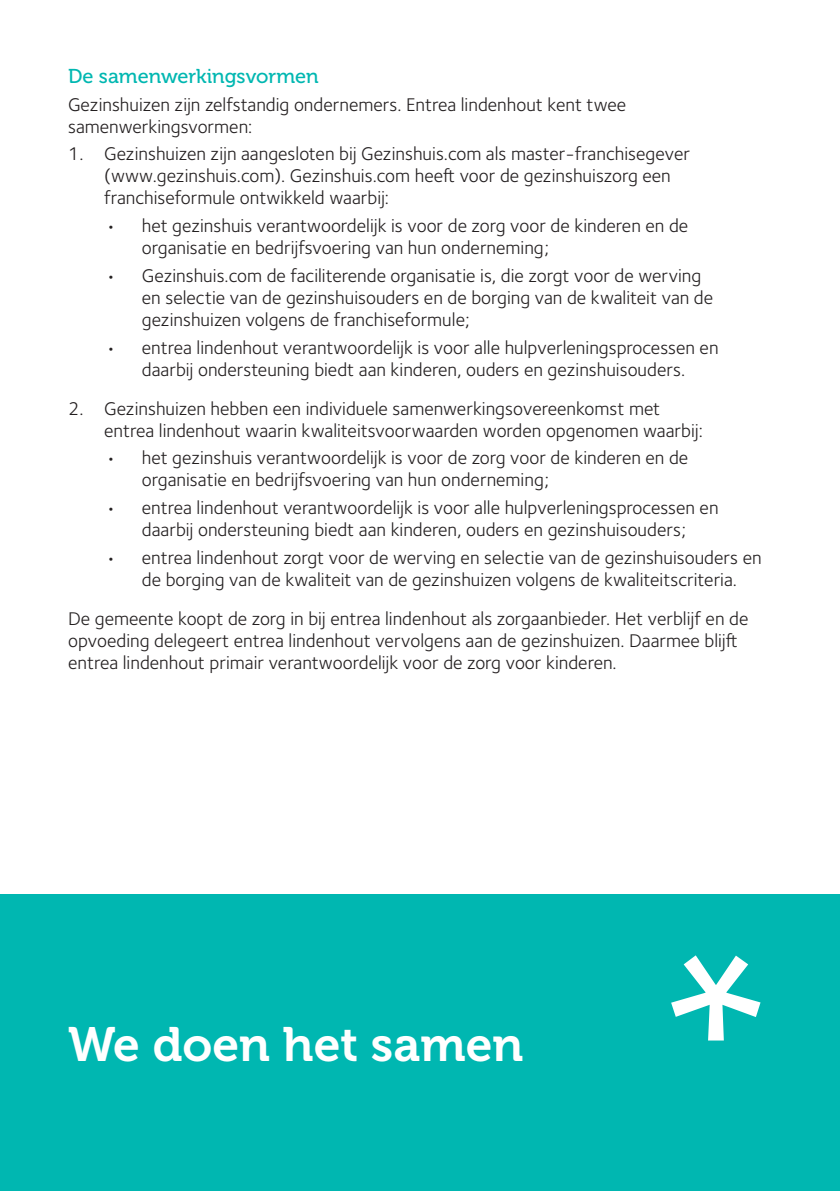
<style>
.page{position:relative;width:840px;height:1191px;background:#fff}
.page>*{position:absolute;margin:0;border:0;box-sizing:border-box;transform-origin:0 0}
.t1{font:48px "Museo 700";color:#fff}
.t2{font:20px "Museo 500";color:#00b7b1}
.t3{font:19px/22px "Foundry Sterling";color:#231f20}
</style>
<div class="page">
<div style="left:0;top:894px;width:839px;height:297px;background:#00b7b1"></div>
<svg style="left:671px;top:955px;width:89px;height:85px"></svg>
<p class="t2" style="left:68px;top:65px;width:252px">De samenwerkingsvormen</p>
<p class="t3" style="left:68px;top:94px;width:559px">Gezinshuizen zijn zelfstandig ondernemers. Entrea lindenhout kent twee samenwerkingsvormen:</p>
<p class="t3" style="left:104px;top:143px;width:587px;text-indent:-36px">1. Gezinshuizen zijn aangesloten bij Gezinshuis.com als master-franchisegever (www.gezinshuis.com). Gezinshuis.com heeft voor de gezinshuiszorg een franchiseformule ontwikkeld waarbij:</p>
<p class="t3" style="left:142px;top:215px;width:547px;text-indent:-36px">• het gezinshuis verantwoordelijk is voor de zorg voor de kinderen en de organisatie en bedrijfsvoering van hun onderneming;</p>
<p class="t3" style="left:142px;top:265px;width:572px;text-indent:-36px">• Gezinshuis.com de faciliterende organisatie is, die zorgt voor de werving en selectie van de gezinshuisouders en de borging van de kwaliteit van de gezinshuizen volgens de franchiseformule;</p>
<p class="t3" style="left:106px;top:336px;width:614px;text-align:center">• entrea lindenhout verantwoordelijk is voor alle hulpverleningsprocessen en daarbij ondersteuning biedt aan kinderen, ouders en gezinshuisouders.</p>
<p class="t3" style="left:104px;top:397px;width:599px;text-indent:-36px">2. Gezinshuizen hebben een individuele samenwerkingsovereenkomst met entrea lindenhout waarin kwaliteitsvoorwaarden worden opgenomen waarbij:</p>
<p class="t3" style="left:142px;top:447px;width:547px;text-indent:-36px">• het gezinshuis verantwoordelijk is voor de zorg voor de kinderen en de organisatie en bedrijfsvoering van hun onderneming;</p>
<p class="t3" style="left:106px;top:497px;width:614px;text-align:center">• entrea lindenhout verantwoordelijk is voor alle hulpverleningsprocessen en daarbij ondersteuning biedt aan kinderen, ouders en gezinshuisouders;</p>
<p class="t3" style="left:142px;top:546px;width:621px;text-indent:-36px">• entrea lindenhout zorgt voor de werving en selectie van de gezinshuisouders en de borging van de kwaliteit van de gezinshuizen volgens de kwaliteitscriteria.</p>
<p class="t3" style="left:68px;top:607px;width:681px">De gemeente koopt de zorg in bij entrea lindenhout als zorgaanbieder. Het verblijf en de opvoeding delegeert entrea lindenhout vervolgens aan de gezinshuizen. Daarmee blijft entrea lindenhout primair verantwoordelijk voor de zorg voor kinderen.</p>
<h1 class="t1" style="left:68px;top:1017px;width:456px">We doen het samen</h1>
</div>
